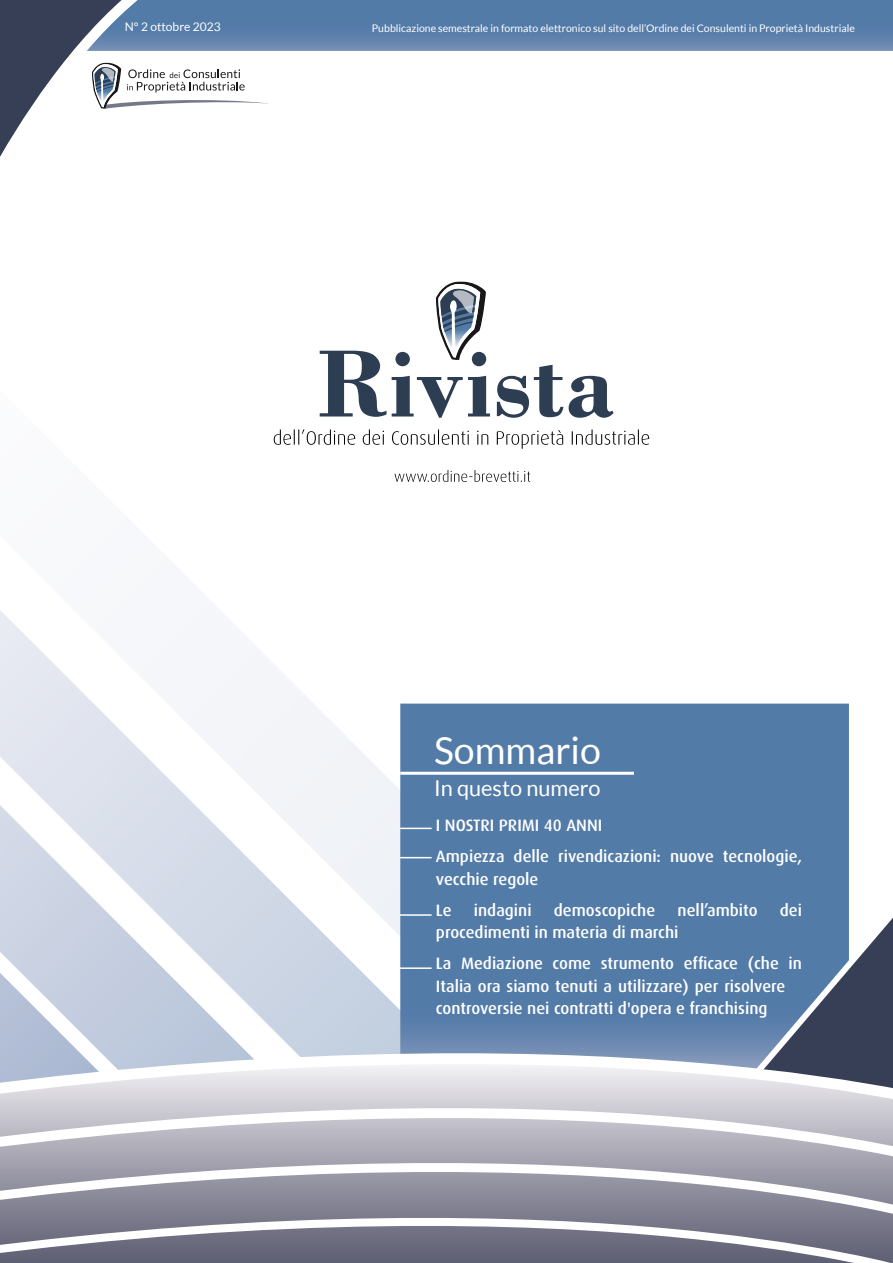
<style>
.page{position:relative;width:893px;height:1263px;background:#fff}
.page>*{position:absolute;margin:0;border:0;box-sizing:border-box;transform-origin:0 0}
.t1{font:700 100.5px "Bodoni";letter-spacing:.01em;color:#2d3d52}
.t2{font:37.5px "Lato";color:#fff}
.t3{font:21.75px "Lato";color:#fff}
.t4{font:500 16.5px/31px "Dax";color:#fff}
.t5{font:12px "Lato";color:#fff}
.t6{font:10.5px "Lato";color:#fff}
</style>
<div class="page">
<svg style="left:0;top:610px;width:481px;height:385px"></svg>
<div style="left:400px;top:704px;width:449px;height:291px;background:#527ba8"></div>
<svg style="left:757px;top:892px;width:136px;height:103px;fill:#527ba8"></svg>
<svg style="left:0;top:995px;width:893px;height:56px;background:#8ca0bd"></svg>
<svg style="left:0;top:1051px;width:893px;height:56px"></svg>
<svg style="left:0;top:1107px;width:893px;height:56px"></svg>
<svg style="left:0;top:1163px;width:893px;height:100px;background:#9f9eab"></svg>
<svg style="left:0;top:1219px;width:886px;height:44px"></svg>
<svg style="left:235px;top:0;width:658px;height:51px;background:#5a7fab"></svg>
<svg style="left:0;top:0;width:235px;height:157px"></svg>
<hr style="left:400px;top:772px;width:234px;height:3px;background:#fff">
<svg style="left:92px;top:63px;width:176px;height:46px"></svg>
<svg style="left:394px;top:470px;width:136px;height:12px"></svg>
<svg style="left:436px;top:282px;width:50px;height:78px"></svg>
<svg style="left:274px;top:429px;width:375px;height:20px"></svg>
<hr style="left:399px;top:828px;width:33px;height:1px;background:#fff">
<hr style="left:399px;top:857px;width:33px;height:1px;background:#fff">
<hr style="left:399px;top:914px;width:33px;height:2px;background:#fff">
<hr style="left:399px;top:967px;width:33px;height:2px;background:#fff">
<p class="t5" style="left:125px;top:20px;width:97px">N° 2 ottobre 2023</p>
<p class="t6" style="left:372px;top:22px;width:484px">Pubblicazione semestrale in formato elettronico sul sito dell’Ordine dei Consulenti in Proprietà Industriale</p>
<h1 class="t1" style="left:318px;top:324px;width:299px">Rivista</h1>
<h2 class="t2" style="left:434px;top:730px;width:168px">Sommario</h2>
<h3 class="t3" style="left:434px;top:776px;width:168px">In questo numero</h3>
<p class="t4" style="left:436px;top:810px;width:367px">I NOSTRI PRIMI 40 ANNI<br>Ampiezza delle rivendicazioni: nuove tecnologie,</p>
<p class="t4" style="left:436px;top:864px;width:104px">vecchie regole<br>Le</p>
<p class="t4" style="left:474px;top:895px;width:59px">indagini</p>
<p class="t4" style="left:554px;top:895px;width:103px">demoscopiche</p>
<p class="t4" style="left:677px;top:895px;width:81px">nell’ambito</p>
<p class="t4" style="left:780px;top:895px;width:24px">dei</p>
<p class="t4" style="left:436px;top:917px;width:367px">procedimenti in materia di marchi<br>La Mediazione come strumento efficace (che in</p>
<p class="t4" style="left:436px;top:975px;width:351px;line-height:22.5px">Italia ora siamo tenuti a utilizzare) per risolvere controversie nei contratti d'opera e franchising</p>
</div>
